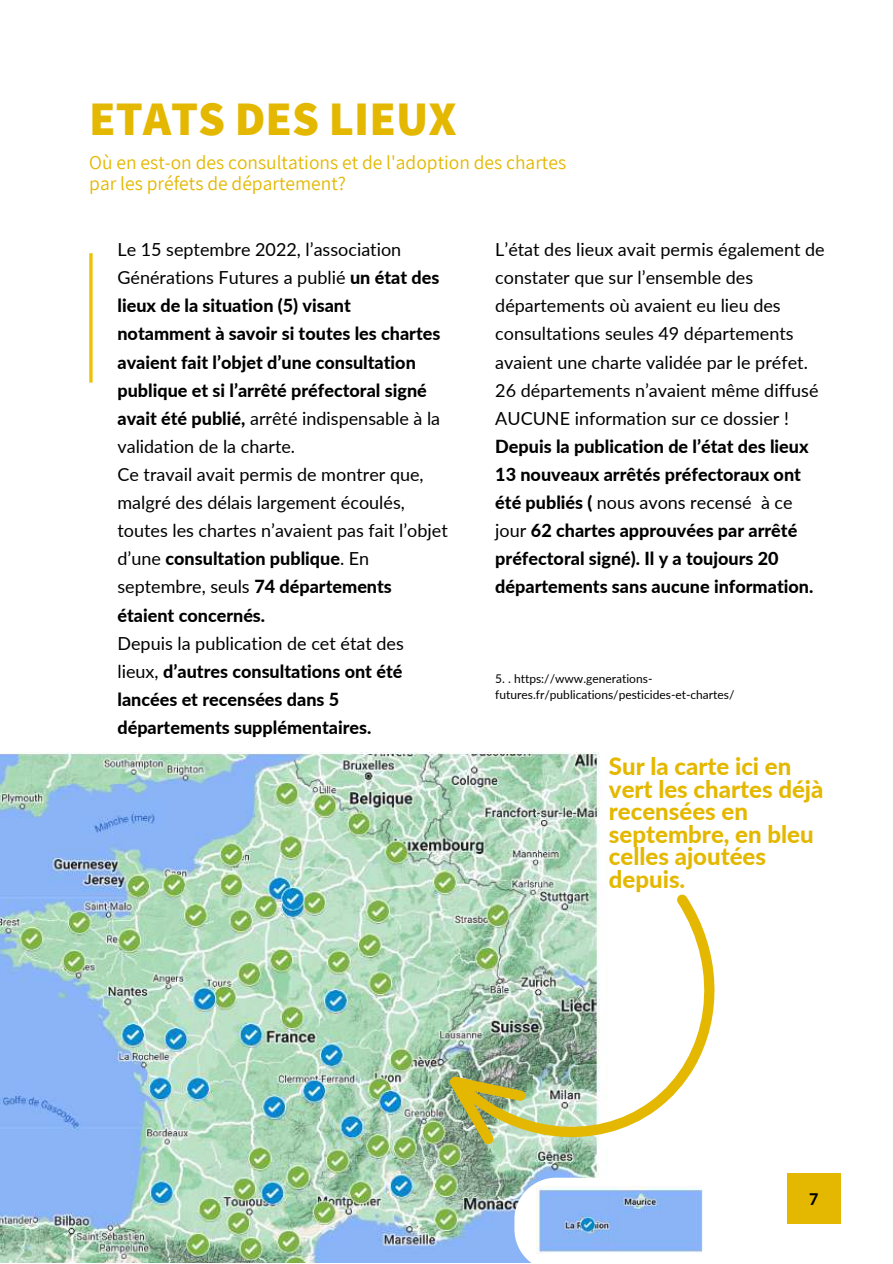
<style>
.page{position:relative;width:893px;height:1264px;background:#fff}
.page>*{position:absolute;margin:0;border:0;box-sizing:border-box;transform-origin:0 0}
.t1{font:800 48px "Assistant";color:#e4b800}
.t2{font:800 24px/22.5px "Lato";color:#e4b800}
.t3{font:19.5px/21.3px "Assistant";color:#e4b800}
.t4{font:18px/28px "Lato";color:#000}
.t5{font:800 18px/28px "Lato";color:#000}
.t6{font:800 15.9px "Lato";color:#000}
.t7{font:12px/16px "Lato";color:#000}
.s1{font-weight:800}
.s2{font-weight:400}
</style>
<div class="page">
<svg style="left:89px;top:253px;width:4px;height:129px"></svg>
<div style="left:787px;top:1173px;width:53px;height:50px;background:#e4b800"></div>
<img style="left:0;top:752px;width:600px;height:510px">
<svg style="left:431px;top:1056px;width:7px;height:93px"></svg>
<img style="left:438px;top:839px;width:277px;height:369px">
<svg style="left:514px;top:1177px;width:201px;height:85px"></svg>
<img style="left:537px;top:1185px;width:165px;height:68px">
<h1 class="t1" style="left:89px;top:85px;width:369px">ETATS DES LIEUX</h1>
<p class="t3" style="left:89px;top:151px;width:478px">Où en est-on des consultations et de l'adoption des chartes par les préfets de département?</p>
<p class="t4" style="left:117px;top:235px;width:332px">Le 15 septembre 2022, l’association Générations Futures a publié <span class="s1">un état des lieux de la situation (5) visant notamment à savoir si toutes les chartes avaient fait l’objet d’une consultation publique et si l’arrêté préfectoral signé avait été publié,</span> arrêté indispensable à la validation de la charte.<br>Ce travail avait permis de montrer que, malgré des délais largement écoulés, toutes les chartes n’avaient pas fait l’objet d’une <span class="s1">consultation publique</span>. En septembre, seuls <span class="s1">74 départements étaient concernés.</span></p>
<p class="t5" style="left:117px;top:628px;width:288px"><span class="s2">Depuis la publication de cet état des lieux,</span> d’autres consultations ont été lancées et recensées dans 5 départements supplémentaires.</p>
<p class="t4" style="left:495px;top:235px;width:331px">L’état des lieux avait permis également de constater que sur l’ensemble des départements où avaient eu lieu des consultations seules 49 départements avaient une charte validée par le préfet.<br>26 départements n’avaient même diffusé AUCUNE information sur ce dossier !</p>
<p class="t5" style="left:495px;top:432px;width:319px">Depuis la publication de l’état des lieux 13 nouveaux arrêtés préfectoraux ont été publiés ( <span class="s2">nous avons recensé à ce jour</span> 62 chartes approuvées par arrêté préfectoral signé). Il y a toujours 20 départements sans aucune information.</p>
<p class="t7" style="left:495px;top:670px;width:241px">5. . https://www.generations&shy;futures.fr/publications/pesticides-et-chartes/</p>
<h2 class="t2" style="left:609px;top:754px;width:216px">Sur la carte ici en vert les chartes déjà recensées en septembre, en bleu celles ajoutées depuis.</h2>
<p class="t6" style="left:809px;top:1188px;width:11px">7</p>
</div>
